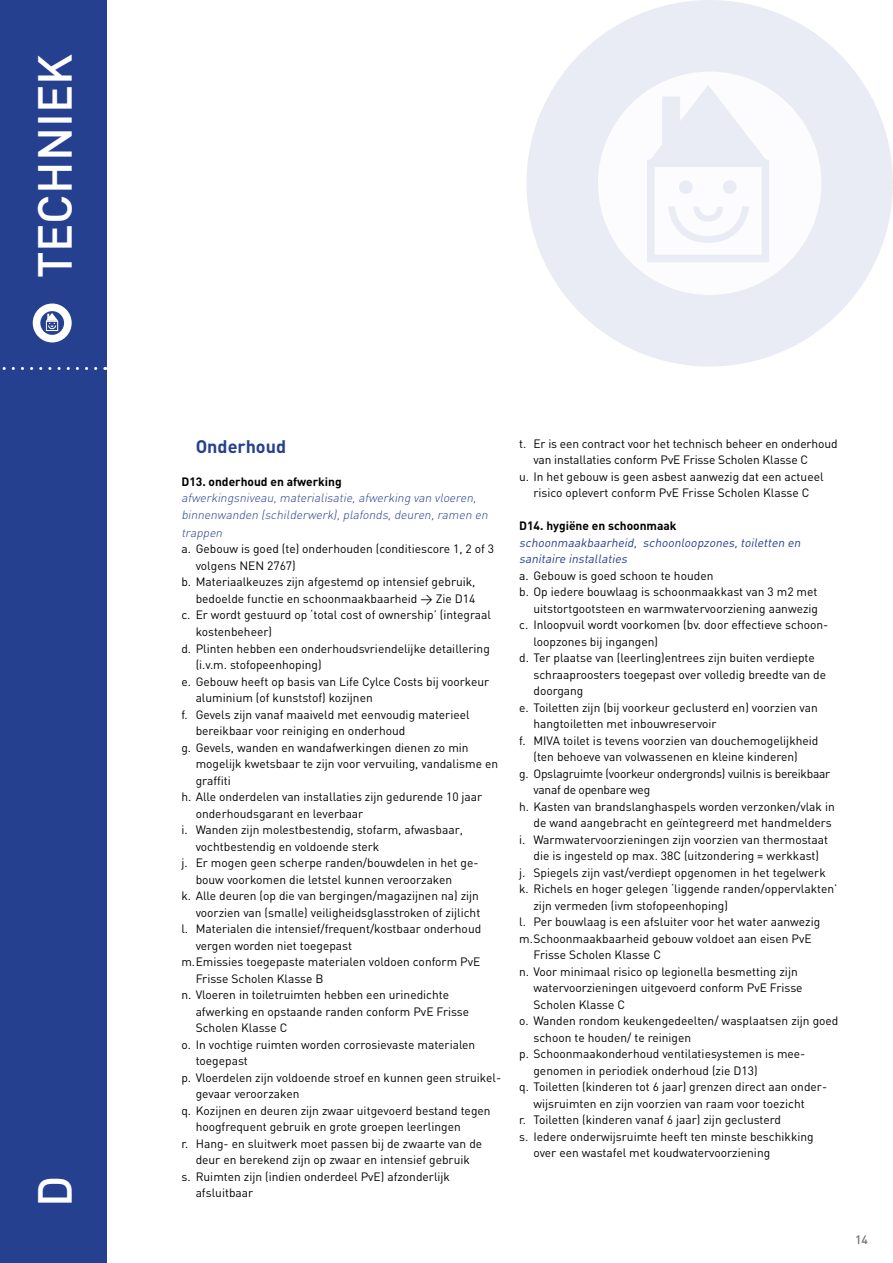
<style>
.page{position:relative;width:893px;height:1263px;background:#fff}
.page>*{position:absolute;margin:0;border:0;box-sizing:border-box;transform-origin:0 0}
.t1{font:500 47.1px "DIN";color:#fff}
.t2{font:700 18px "DIN";color:#25408f}
.t3{font:12px "DIN";color:#000}
.t4{font:italic 300 12px/16.5px "DIN";color:#25408f}
.t5{font:12px "DIN";letter-spacing:-.02em;color:#000}
.t6{font:italic 12px/16.5px "DIN";color:#25408f}
.t7{font:700 12px "DIN";color:#000}
.t8{font:500 12px "DIN";color:#717073}
</style>
<div class="page">
<div style="left:0;top:0;width:106px;height:1263px;background:#25408f"></div>
<div style="left:33px;top:303px;width:39px;height:39px;background:#fff;border-radius:50%"></div>
<svg style="left:40px;top:311px;width:24px;height:24px"></svg>
<svg style="left:46px;top:313px;width:12px;height:17px"></svg>
<svg style="left:2px;top:367px;width:94px;height:3px"></svg>
<div style="left:526px;top:0;width:367px;height:367px;background:#e9ecf4;border-radius:50%"></div>
<div style="left:598px;top:72px;width:223px;height:223px;background:#fcfbfd;border-radius:50%"></div>
<div style="left:647px;top:160px;width:122px;height:102px;background:linear-gradient(to right,#f7f7fb,#f6f7fa)"></div>
<svg style="left:647px;top:84px;width:122px;height:78px"></svg>
<svg style="left:668px;top:206px;width:81px;height:37px"></svg>
<div style="left:679px;top:181px;width:13px;height:12px;background:#e9ecf4;border-radius:50%"></div>
<div style="left:679px;top:181px;width:13px;height:12px;border:1px solid #25408f;border-radius:50%"></div>
<div style="left:723px;top:181px;width:13px;height:12px;background:#e9ecf4;border-radius:50%"></div>
<div style="left:723px;top:181px;width:13px;height:12px;border:1px solid #25408f;border-radius:50%"></div>
<h1 class="t1" style="left:25px;top:278px;width:226px;rotate:-90deg">TECHNIEK</h1>
<h1 class="t1" style="left:25px;top:1207px;width:33px;rotate:-90deg">D</h1>
<h2 class="t2" style="left:196px;top:435px;width:92px">Onderhoud</h2>
<p class="t7" style="left:181px;top:474px;width:162px">D13. onderhoud en afwerking</p>
<p class="t4" style="left:181px;top:490px;width:310px">afwerkingsniveau,materialisatie,afwerking van vloeren, binnenwanden (schilderwerk),plafonds,deuren,ramen en</p>
<p class="t4" style="left:181px;top:524px;width:45px">trappen</p>
<p class="t3" style="left:181px;top:542px;width:314px">a. Gebouw is goed (te) onderhouden (conditiescore 1, 2 of 3</p>
<p class="t3" style="left:196px;top:558px;width:102px">volgens NEN 2767)</p>
<p class="t3" style="left:181px;top:575px;width:296px">b. Materiaalkeuzes zijn afgestemd op intensief gebruik,</p>
<p class="t3" style="left:196px;top:591px;width:281px">bedoelde functie en schoonmaakbaarheid &gt; Zie D14</p>
<p class="t3" style="left:181px;top:608px;width:311px">c. Er wordt gestuurd op ‘total cost of ownership’ (integraal</p>
<p class="t3" style="left:196px;top:624px;width:78px">kostenbeheer)</p>
<p class="t3" style="left:181px;top:641px;width:310px">d. Plinten hebben een onderhoudsvriendelijke detaillering</p>
<p class="t3" style="left:196px;top:657px;width:127px">(i.v.m. stofopeenhoping)</p>
<p class="t3" style="left:181px;top:674px;width:309px">e. Gebouw heeft op basis van Life Cylce Costs bij voorkeur</p>
<p class="t3" style="left:196px;top:690px;width:179px">aluminium (of kunststof) kozijnen</p>
<p class="t3" style="left:181px;top:707px;width:290px">f. Gevels zijn vanaf maaiveld met eenvoudig materieel</p>
<p class="t3" style="left:196px;top:723px;width:211px">bereikbaar voor reiniging en onderhoud</p>
<p class="t3" style="left:181px;top:740px;width:289px">g. Gevels, wanden en wandafwerkingen dienen zo min</p>
<p class="t3" style="left:196px;top:756px;width:304px">mogelijk kwetsbaar te zijn voor vervuiling, vandalisme en</p>
<p class="t3" style="left:196px;top:773px;width:37px">graffiti</p>
<p class="t3" style="left:181px;top:789px;width:302px">h. Alle onderdelen van installaties zijn gedurende 10 jaar</p>
<p class="t3" style="left:196px;top:806px;width:169px">onderhoudsgarant en leverbaar</p>
<p class="t3" style="left:181px;top:822px;width:283px">i. Wanden zijn molestbestendig, stofarm, afwasbaar,</p>
<p class="t3" style="left:196px;top:839px;width:185px">vochtbestendig en voldoende sterk</p>
<p class="t3" style="left:181px;top:855px;width:299px">j. Er mogen geen scherpe randen/bouwdelen in het ge-</p>
<p class="t3" style="left:196px;top:872px;width:258px">bouw voorkomen die letstel kunnen veroorzaken</p>
<p class="t3" style="left:181px;top:888px;width:299px">k. Alle deuren (op die van bergingen/magazijnen na) zijn</p>
<p class="t3" style="left:196px;top:905px;width:286px">voorzien van (smalle) veiligheidsglasstroken of zijlicht</p>
<p class="t3" style="left:181px;top:921px;width:301px">l. Materialen die intensief/frequent/kostbaar onderhoud</p>
<p class="t3" style="left:196px;top:938px;width:158px">vergen worden niet toegepast</p>
<p class="t3" style="left:181px;top:954px;width:300px">m.Emissies toegepaste materialen voldoen conform PvE</p>
<p class="t3" style="left:196px;top:971px;width:129px">Frisse Scholen Klasse B</p>
<p class="t3" style="left:181px;top:987px;width:269px">n. Vloeren in toiletruimten hebben een urinedichte</p>
<p class="t3" style="left:196px;top:1004px;width:275px">afwerking en opstaande randen conform PvE Frisse</p>
<p class="t3" style="left:196px;top:1020px;width:93px">Scholen Klasse C</p>
<p class="t3" style="left:181px;top:1037px;width:295px">o. In vochtige ruimten worden corrosievaste materialen</p>
<p class="t3" style="left:196px;top:1053px;width:54px">toegepast</p>
<p class="t3" style="left:181px;top:1070px;width:321px">p. Vloerdelen zijn voldoende stroef en kunnen geen struikel-</p>
<p class="t3" style="left:196px;top:1086px;width:105px">gevaar veroorzaken</p>
<p class="t3" style="left:181px;top:1103px;width:311px">q. Kozijnen en deuren zijn zwaar uitgevoerd bestand tegen</p>
<p class="t3" style="left:196px;top:1119px;width:267px">hoogfrequent gebruik en grote groepen leerlingen</p>
<p class="t3" style="left:181px;top:1136px;width:302px">r. Hang- en sluitwerk moet passen bij de zwaarte van de</p>
<p class="t3" style="left:196px;top:1152px;width:276px">deur en berekend zijn op zwaar en intensief gebruik</p>
<p class="t3" style="left:181px;top:1169px;width:270px">s. Ruimten zijn (indien onderdeel PvE) afzonderlijk</p>
<p class="t3" style="left:196px;top:1185px;width:59px">afsluitbaar</p>
<p class="t3" style="left:519px;top:436px;width:320px">t. Er is een contract voor het technisch beheer en onderhoud</p>
<p class="t3" style="left:533px;top:452px;width:276px">van installaties conform PvE Frisse Scholen Klasse C</p>
<p class="t3" style="left:519px;top:469px;width:306px">u. In het gebouw is geen asbest aanwezig dat een actueel</p>
<p class="t3" style="left:533px;top:485px;width:278px">risico oplevert conform PvE Frisse Scholen Klasse C</p>
<p class="t7" style="left:519px;top:518px;width:159px">D14. hygiëne en schoonmaak</p>
<p class="t6" style="left:519px;top:534px;width:285px">schoonmaakbaarheid, schoonloopzones,toiletten en sanitaire installaties</p>
<p class="t3" style="left:519px;top:568px;width:196px">a. Gebouw is goed schoon te houden</p>
<p class="t3" style="left:519px;top:584px;width:300px">b. Op iedere bouwlaag is schoonmaakkast van 3 m2 met</p>
<p class="t3" style="left:533px;top:601px;width:286px">uitstortgootsteen en warmwatervoorziening aanwezig</p>
<p class="t3" style="left:519px;top:617px;width:311px">c. Inloopvuil wordt voorkomen (bv. door effectieve schoon-</p>
<p class="t3" style="left:533px;top:634px;width:126px">loopzones bij ingangen)</p>
<p class="t3" style="left:519px;top:650px;width:297px">d. Ter plaatse van (leerling)entrees zijn buiten verdiepte</p>
<p class="t3" style="left:533px;top:667px;width:294px">schraaproosters toegepast over volledig breedte van de</p>
<p class="t3" style="left:533px;top:683px;width:51px">doorgang</p>
<p class="t3" style="left:519px;top:700px;width:300px">e. Toiletten zijn (bij voorkeur geclusterd en) voorzien van</p>
<p class="t3" style="left:533px;top:716px;width:185px">hangtoiletten met inbouwreservoir</p>
<p class="t3" style="left:519px;top:733px;width:301px">f. MIVA toilet is tevens voorzien van douchemogelijkheid</p>
<p class="t3" style="left:533px;top:749px;width:266px">(ten behoeve van volwassenen en kleine kinderen)</p>
<p class="t5" style="left:519px;top:766px;width:312px">g. Opslagruimte (voorkeur ondergronds) vuilnis is bereikbaar</p>
<p class="t5" style="left:533px;top:782px;width:118px">vanaf de openbare weg</p>
<p class="t3" style="left:519px;top:799px;width:317px">h. Kasten van brandslanghaspels worden verzonken/vlak in</p>
<p class="t3" style="left:533px;top:815px;width:300px">de wand aangebracht en geïntegreerd met handmelders</p>
<p class="t3" style="left:519px;top:832px;width:310px">i. Warmwatervoorzieningen zijn voorzien van thermostaat</p>
<p class="t3" style="left:533px;top:848px;width:287px">die is ingesteld op max. 38C (uitzondering = werkkast)</p>
<p class="t3" style="left:519px;top:865px;width:308px">j. Spiegels zijn vast/verdiept opgenomen in het tegelwerk</p>
<p class="t3" style="left:519px;top:881px;width:320px">k. Richels en hoger gelegen ‘liggende randen/oppervlakten’</p>
<p class="t3" style="left:533px;top:898px;width:196px">zijn vermeden (ivm stofopeenhoping)</p>
<p class="t3" style="left:519px;top:914px;width:302px">l. Per bouwlaag is een afsluiter voor het water aanwezig</p>
<p class="t3" style="left:519px;top:931px;width:294px">m.Schoonmaakbaarheid gebouw voldoet aan eisen PvE</p>
<p class="t3" style="left:533px;top:947px;width:129px">Frisse Scholen Klasse C</p>
<p class="t3" style="left:519px;top:964px;width:280px">n. Voor minimaal risico op legionella besmetting zijn</p>
<p class="t3" style="left:533px;top:980px;width:271px">watervoorzieningen uitgevoerd conform PvE Frisse</p>
<p class="t3" style="left:533px;top:997px;width:93px">Scholen Klasse C</p>
<p class="t3" style="left:519px;top:1013px;width:321px">o. Wanden rondom keukengedeelten/ wasplaatsen zijn goed</p>
<p class="t3" style="left:533px;top:1030px;width:159px">schoon te houden/ te reinigen</p>
<p class="t3" style="left:519px;top:1046px;width:288px">p. Schoonmaakonderhoud ventilatiesystemen is mee-</p>
<p class="t3" style="left:533px;top:1063px;width:226px">genomen in periodiek onderhoud (zie D13)</p>
<p class="t3" style="left:519px;top:1079px;width:309px">q. Toiletten (kinderen tot 6 jaar) grenzen direct aan onder-</p>
<p class="t3" style="left:533px;top:1096px;width:273px">wijsruimten en zijn voorzien van raam voor toezicht</p>
<p class="t3" style="left:519px;top:1112px;width:263px">r. Toiletten (kinderen vanaf 6 jaar) zijn geclusterd</p>
<p class="t3" style="left:519px;top:1129px;width:296px">s. Iedere onderwijsruimte heeft ten minste beschikking</p>
<p class="t3" style="left:533px;top:1145px;width:238px">over een wastafel met koudwatervoorziening</p>
<p class="t8" style="left:855px;top:1231px;width:14px">14</p>
</div>
